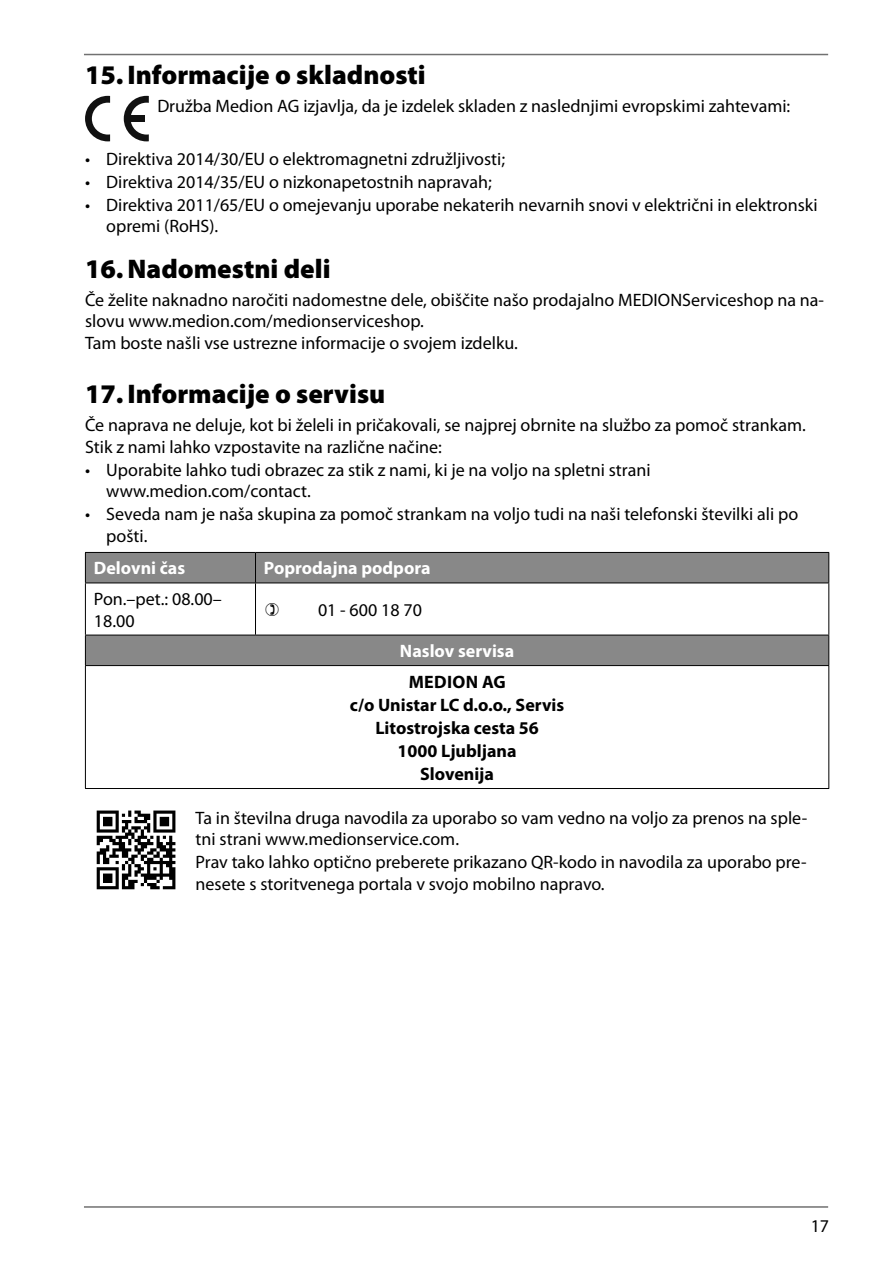
<style>
.page{position:relative;width:893px;height:1263px;background:#fff}
.page>*{position:absolute;margin:0;border:0;box-sizing:border-box;transform-origin:0 0}
.t1{font:900 27px "Myriad Pro";color:#000}
.t2{font:18px/21.6px "Myriad Pro";color:#000}
.t3{font:700 18px/23.1px "Myriad Pro";color:#000;text-align:center}
.t4{font:700 18px "Myriad Pro";color:#fff}
</style>
<div class="page">
<hr style="left:84px;top:54px;width:744px;height:1px;background:#717171">
<hr style="left:84px;top:1206px;width:744px;height:2px;background:#717171">
<svg style="left:85px;top:96px;width:25px;height:45px"></svg>
<svg style="left:124px;top:96px;width:25px;height:45px"></svg>
<div style="left:126px;top:115px;width:18px;height:7px;background:#111"></div>
<svg style="left:86px;top:553px;width:742px;height:112px;fill:#888"></svg>
<hr style="left:85px;top:583px;width:1px;height:52px;background:#000">
<hr style="left:255px;top:583px;width:1px;height:52px;background:#000">
<hr style="left:828px;top:583px;width:1px;height:52px;background:#000">
<hr style="left:85px;top:666px;width:1px;height:122px;background:#000">
<hr style="left:828px;top:666px;width:1px;height:122px;background:#000">
<hr style="left:85px;top:788px;width:744px;height:1px;background:#000">
<hr style="left:85px;top:552px;width:170px;height:1px;background:#000">
<hr style="left:85px;top:553px;width:1px;height:30px;background:#000">
<hr style="left:255px;top:552px;width:574px;height:1px;background:#000">
<hr style="left:828px;top:553px;width:1px;height:30px;background:#000">
<hr style="left:85px;top:583px;width:744px;height:1px;background:#000">
<hr style="left:828px;top:635px;width:1px;height:30px;background:#000">
<hr style="left:255px;top:553px;width:1px;height:30px;background:#000">
<hr style="left:85px;top:635px;width:170px;height:1px;background:#000">
<hr style="left:85px;top:635px;width:1px;height:30px;background:#000">
<hr style="left:255px;top:635px;width:574px;height:1px;background:#000">
<hr style="left:85px;top:665px;width:744px;height:1px;background:#000">
<svg style="left:96px;top:810px;width:80px;height:80px"></svg>
<svg style="left:97px;top:810px;width:78px;height:79px"></svg>
<svg style="left:266px;top:603px;width:13px;height:13px"></svg>
<h1 class="t1" style="left:85px;top:65px;width:342px">15. Informacije o skladnosti</h1>
<p class="t2" style="left:157px;top:96px;width:634px">Družba Medion AG izjavlja, da je izdelek skladen z naslednjimi evropskimi zahtevami:</p>
<p class="t2" style="left:85px;top:149px;width:421px">• Direktiva 2014/30/EU o elektromagnetni združljivosti;</p>
<p class="t2" style="left:85px;top:172px;width:408px">• Direktiva 2014/35/EU o nizkonapetostnih napravah;</p>
<p class="t2" style="left:106px;top:195px;width:713px;text-indent:-21px">• Direktiva 2011/65/EU o omejevanju uporabe nekaterih nevarnih snovi v električni in elektronski opremi (RoHS).</p>
<h1 class="t1" style="left:85px;top:259px;width:247px">16. Nadomestni deli</h1>
<p class="t2" style="left:85px;top:290px;width:740px">Če želite naknadno naročiti nadomestne dele, obiščite našo prodajalno MEDIONServiceshop na na&shy;slovu www.medion.com/medionserviceshop.<br>Tam boste našli vse ustrezne informacije o svojem izdelku.</p>
<h1 class="t1" style="left:85px;top:384px;width:302px">17. Informacije o servisu</h1>
<p class="t2" style="left:85px;top:415px;width:722px">Če naprava ne deluje, kot bi želeli in pričakovali, se najprej obrnite na službo za pomoč strankam.<br>Stik z nami lahko vzpostavite na različne načine:</p>
<p class="t2" style="left:106px;top:460px;width:546px;text-indent:-21px">• Uporabite lahko tudi obrazec za stik z nami, ki je na voljo na spletni strani www.medion.com/contact.</p>
<p class="t2" style="left:106px;top:505px;width:693px;text-indent:-21px">• Seveda nam je naša skupina za pomoč strankam na voljo tudi na naši telefonski številki ali po pošti.</p>
<p class="t4" style="left:94px;top:561px;width:93px">Delovni čas</p>
<p class="t4" style="left:264px;top:561px;width:168px">Poprodajna podpora</p>
<p class="t2" style="left:94px;top:589px;width:129px">Pon.–pet.: 08.00–<br>18.00</p>
<p class="t2" style="left:318px;top:600px;width:105px">01 - 600 18 70</p>
<p class="t4" style="left:400px;top:644px;width:116px">Naslov servisa</p>
<p class="t3" style="left:350px;top:671px;width:216px">MEDION AG<br>c/o Unistar LC d.o.o., Servis<br>Litostrojska cesta 56<br>1000 Ljubljana<br>Slovenija</p>
<p class="t2" style="left:196px;top:807px;width:613px;line-height:22px">Ta in številna druga navodila za uporabo so vam vedno na voljo za prenos na sple&shy;tni strani www.medionservice.com.<br>Prav tako lahko optično preberete prikazano QR-kodo in navodila za uporabo pre&shy;nesete s storitvenega portala v svojo mobilno napravo.</p>
<p class="t2" style="left:811px;top:1216px;width:20px">17</p>
</div>
